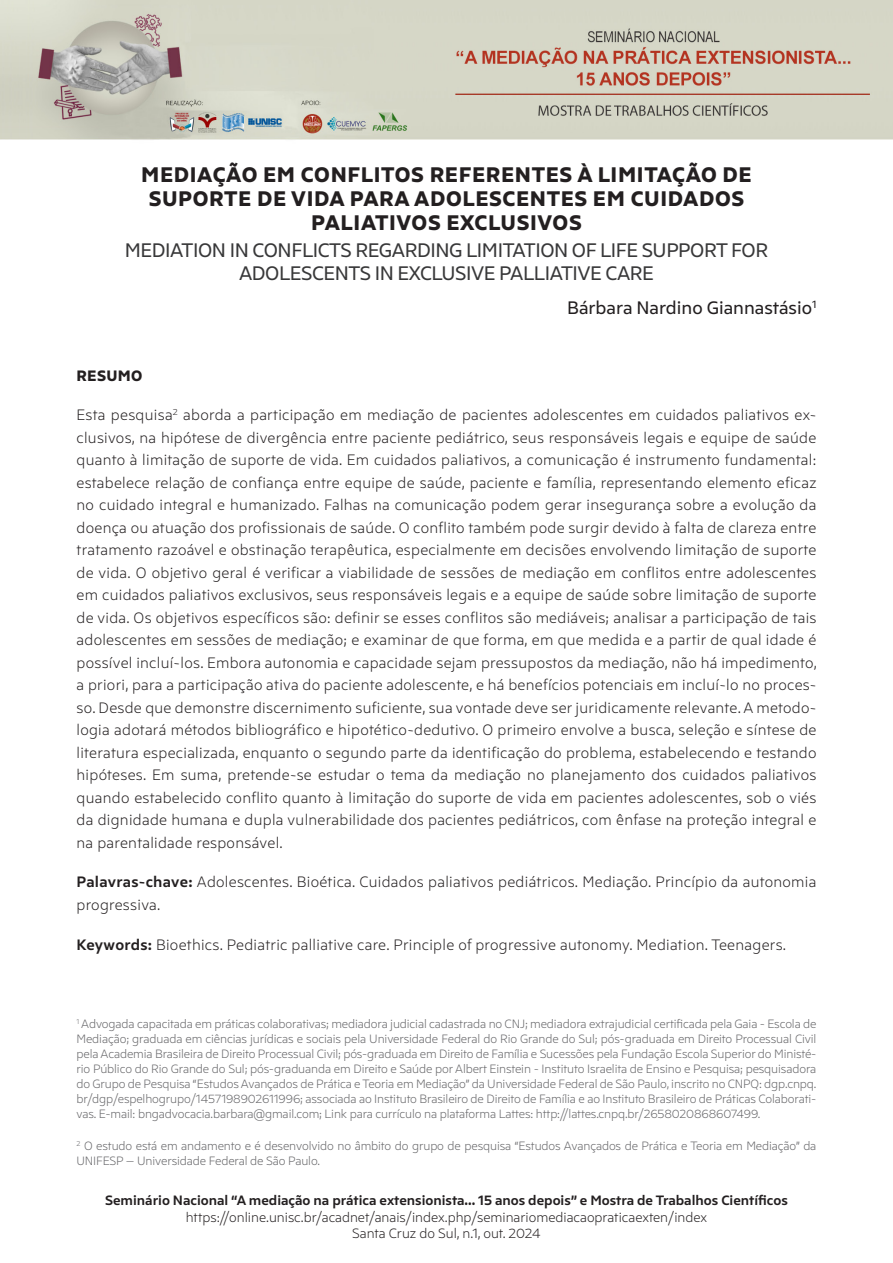
<style>
.page{position:relative;width:893px;height:1263px;background:#fff}
.page>*{position:absolute;margin:0;border:0;box-sizing:border-box;transform-origin:0 0}
.Título{font:600 21px/24px "Arkit";letter-spacing:.03em;color:#231f20;text-align:center}
.Título_Ingles{font:19.5px/22.5px "Arkit";letter-spacing:-.02em;color:#383839;text-align:center}
.Autor{font:18px "Arkit";color:#231f20}
.Texto{font:300 15px/22.5px "Arkit";letter-spacing:.02em;color:#231f20;text-align:justify}
.Resumo{font:600 15px "Arkit";letter-spacing:.02em;color:#231f20}
.t1{font:300 13.5px/16.2px "Arkit";color:#231f20;text-align:center}
.t2{font:500 13.5px "Arkit";color:#231f20}
.Nota{font:300 12px/15px "Arkit";letter-spacing:-.01em;color:#656568;text-align:justify}
.s1{font-weight:500}
</style>
<div class="page">
<img style="left:0;top:0;width:893px;height:140px">
<p class="Título" style="left:141px;top:163px;width:612px">MEDIAÇÃO EM CONFLITOS REFERENTES À LIMITAÇÃO DE<br>SUPORTE DE VIDA PARA ADOLESCENTES EM CUIDADOS<br>PALIATIVOS EXCLUSIVOS</p>
<p class="Título_Ingles" style="left:125px;top:240px;width:645px">MEDIATION IN CONFLICTS REGARDING LIMITATION OF LIFE SUPPORT FOR<br>ADOLESCENTS IN EXCLUSIVE PALLIATIVE CARE</p>
<p class="Autor" style="left:567px;top:298px;width:251px">Bárbara Nardino Giannastásio<sup>1</sup></p>
<p class="Resumo" style="left:77px;top:366px;width:67px">RESUMO</p>
<p class="Texto" style="left:77px;top:404px;width:742px">Esta pesquisa<sup>2</sup> aborda a participação em mediação de pacientes adolescentes em cuidados paliativos ex&shy;clusivos, na hipótese de divergência entre paciente pediátrico, seus responsáveis legais e equipe de saúde quanto à limitação de suporte de vida. Em cuidados paliativos, a comunicação é instrumento fundamental: estabelece relação de confiança entre equipe de saúde, paciente e família, representando elemento eficaz no cuidado integral e humanizado. Falhas na comunicação podem gerar insegurança sobre a evolução da doença ou atuação dos profissionais de saúde. O conflito também pode surgir devido à falta de clareza entre tratamento razoável e obstinação terapêutica, especialmente em decisões envolvendo limitação de suporte de vida. O objetivo geral é verificar a viabilidade de sessões de mediação em conflitos entre adolescentes em cuidados paliativos exclusivos, seus responsáveis legais e a equipe de saúde sobre limitação de suporte de vida. Os objetivos específicos são: definir se esses conflitos são mediáveis; analisar a participação de tais adolescentes em sessões de mediação; e examinar de que forma, em que medida e a partir de qual idade é possível incluí-los. Embora autonomia e capacidade sejam pressupostos da mediação, não há impedimento, a priori, para a participação ativa do paciente adolescente, e há benefícios potenciais em incluí-lo no proces&shy;so. Desde que demonstre discernimento suficiente, sua vontade deve ser juridicamente relevante. A metodo&shy;logia adotará métodos bibliográfico e hipotético-dedutivo. O primeiro envolve a busca, seleção e síntese de literatura especializada, enquanto o segundo parte da identificação do problema, estabelecendo e testando hipóteses. Em suma, pretende-se estudar o tema da mediação no planejamento dos cuidados paliativos quando estabelecido conflito quanto à limitação do suporte de vida em pacientes adolescentes, sob o viés da dignidade humana e dupla vulnerabilidade dos pacientes pediátricos, com ênfase na proteção integral e na parentalidade responsável.</p>
<p class="Texto" style="left:77px;top:871px;width:741px"><span class="s1">Palavras-chave:</span> Adolescentes. Bioética. Cuidados paliativos pediátricos. Mediação. Princípio da autonomia progressiva.</p>
<p class="Texto" style="left:77px;top:933px;width:711px"><span class="s1">Keywords:</span> Bioethics. Pediatric palliative care. Principle of progressive autonomy. Mediation. Teenagers.</p>
<p class="Nota" style="left:77px;top:1016px;width:741px"><sup>1</sup> Advogada capacitada em práticas colaborativas; mediadora judicial cadastrada no CNJ; mediadora extrajudicial certificada pela Gaia - Escola de Mediação; graduada em ciências jurídicas e sociais pela Universidade Federal do Rio Grande do Sul; pós-graduada em Direito Processual Civil pela Academia Brasileira de Direito Processual Civil; pós-graduada em Direito de Família e Sucessões pela Fundação Escola Superior do Ministé&shy;rio Público do Rio Grande do Sul; pós-graduanda em Direito e Saúde por Albert Einstein - Instituto Israelita de Ensino e Pesquisa; pesquisadora do Grupo de Pesquisa “Estudos Avançados de Prática e Teoria em Mediação” da Universidade Federal de São Paulo, inscrito no CNPQ: dgp.cnpq. br/dgp/espelhogrupo/1457198902611996; associada ao Instituto Brasileiro de Direito de Família e ao Instituto Brasileiro de Práticas Colaborati&shy;vas. E-mail: bngadvocacia.barbara@gmail.com; Link para currículo na plataforma Lattes: http://lattes.cnpq.br/2658020868607499.</p>
<p class="Nota" style="left:77px;top:1138px;width:741px"><sup>2</sup> O estudo está em andamento e é desenvolvido no âmbito do grupo de pesquisa “Estudos Avançados de Prática e Teoria em Mediação” da<br>UNIFESP – Universidade Federal de São Paulo.</p>
<p class="t2" style="left:105px;top:1192px;width:684px">Seminário Nacional “A mediação na prática extensionista... 15 anos depois” e Mostra de Trabalhos Científicos</p>
<p class="t1" style="left:186px;top:1209px;width:523px">https://online.unisc.br/acadnet/anais/index.php/seminariomediacaopraticaexten/index<br>Santa Cruz do Sul, n.1, out. 2024</p>
</div>
